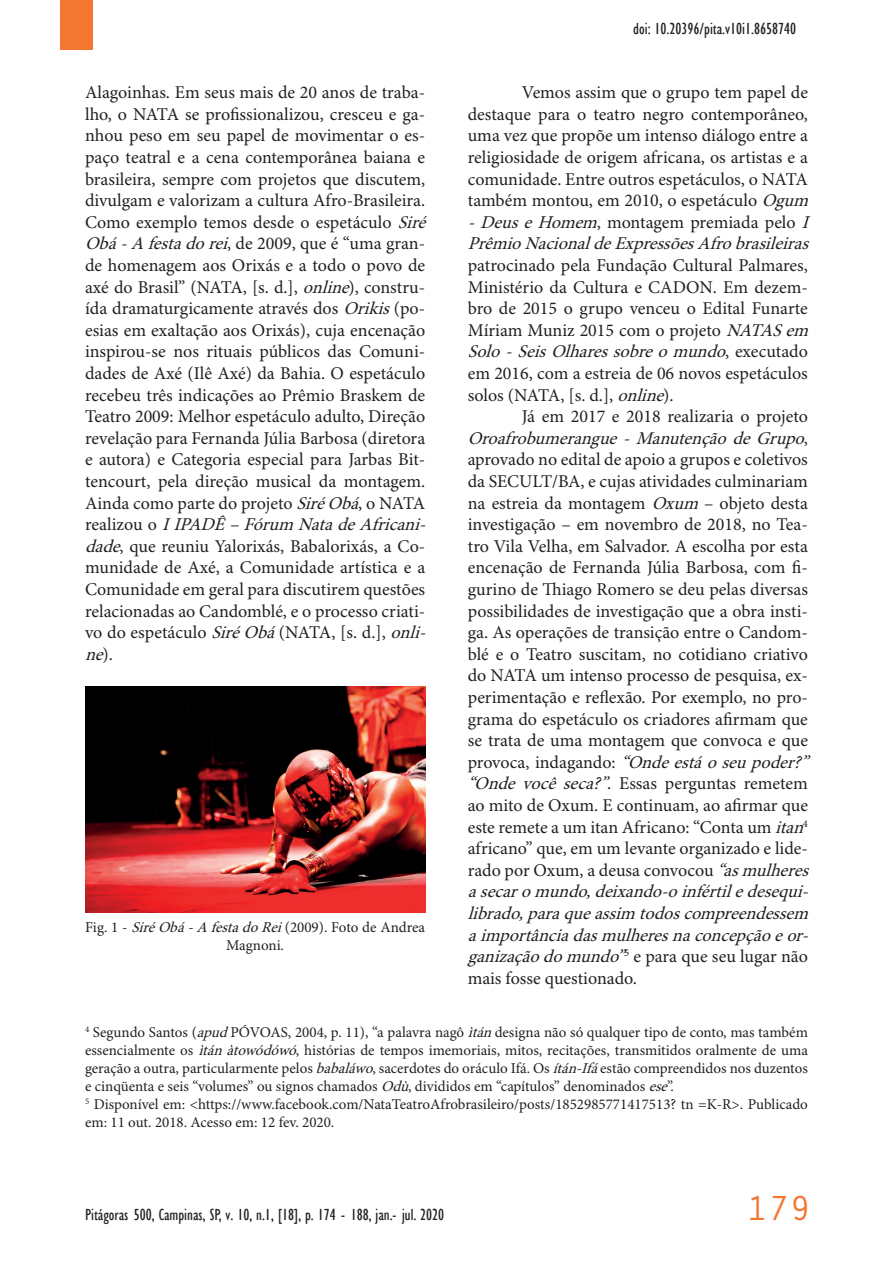
<style>
.page{position:relative;width:893px;height:1263px;background:#fff}
.page>*{position:absolute;margin:0;border:0;box-sizing:border-box;transform-origin:0 0}
.t1{font:36px "Orator Std";color:#f37730}
.t2{font:18px/21.6px "Minion Pro";color:#231f20}
.t3{font:condensed 16.5px "Gill Sans";color:#231f20}
.t4{font:15px/18px "Minion Pro";color:#231f20;text-align:center}
.s1{font-style:italic}
</style>
<div class="page">
<div style="left:60px;top:0;width:32px;height:50px;background:#f37730"></div>
<img style="left:85px;top:686px;width:340px;height:227px">
<p class="t3" style="left:633px;top:19px;width:164px">doi: 10.20396/pita.v10i1.8658740</p>
<p class="t2" style="left:85px;top:82px;width:348px">Alagoinhas. Em seus mais de 20 anos de traba&shy;lho, o NATA se profissionalizou, cresceu e ga&shy;nhou peso em seu papel de movimentar o es&shy;paço teatral e a cena contemporânea baiana e brasileira, sempre com projetos que discutem, divulgam e valorizam a cultura Afro-Brasileira.<br>Como exemplo temos desde o espetáculo <span class="s1">Siré Obá-A festadorei</span>, de 2009, que é “uma gran&shy;de homenagem aos Orixás e a todo o povo de axé do Brasil” (NATA, [s. d.], <span class="s1">online</span>), constru&shy;ída dramaturgicamente através dos <span class="s1">Orikis</span>(po&shy;esias em exaltação aos Orixás), cuja encenação inspirou-se nos rituais públicos das Comuni&shy;dades de Axé (Ilê Axé) da Bahia. O espetáculo recebeu três indicações ao Prêmio Braskem de Teatro 2009: Melhor espetáculo adulto, Direção revelação para Fernanda Júlia Barbosa (diretora e autora) e Categoria especial para Jarbas Bit&shy;tencourt, pela direção musical da montagem.<br>Ainda como parte do projeto <span class="s1">SiréObá</span>, o NATA r e a l i z o u o <span class="s1">IIPADÊ–Fórum NatadeAfricani&shy;dade</span>, que reuniu Yalorixás, Babalorixás, a Co&shy;munidade de Axé, a Comunidade artística e a Comunidade em geral para discutirem questões relacionadas ao Candomblé, e o processo criati&shy;vo do espetáculo <span class="s1">SiréObá</span>(NATA, [s. d.], <span class="s1">onli&shy;ne</span>) .</p>
<p class="t2" style="left:468px;top:82px;width:348px;text-indent:54px">Vemos assim que o grupo tem papel de destaque para o teatro negro contemporâneo, uma vez que propõe um intenso diálogo entre a religiosidade de origem africana, os artistas e a comunidade. Entre outros espetáculos, o NATA também montou, em 2010, o espetáculo <span class="s1">Ogum -DeuseHomem</span>, montagem premiada pelo <span class="s1">I PrêmioNacionaldeExpressõesAfrobrasileiras</span></p>
<p class="t2" style="left:468px;top:255px;width:348px">patrocinado pela Fundação Cultural Palmares, Ministério da Cultura e CADON. Em dezem&shy;bro de 2015 o grupo venceu o Edital Funarte Míriam Muniz 2015 com o projeto <span class="s1">NATASem Solo-SeisOlharessobreomundo</span>, e x e c u t a d o em 2016, com a estreia de 06 novos espetáculos solos (NATA, [s. d.], <span class="s1">online</span>).</p>
<p class="t2" style="left:468px;top:406px;width:348px;text-indent:54px">Já em 2017 e 2018 realizaria o projeto <span class="s1">Oroafrobumerangue-ManutençãodeGrupo</span>, aprovado no edital de apoio a grupos e coletivos da SECULT/BA, e cujas atividades culminariam na estreia da montagem <span class="s1">Oxum</span> – objeto desta investigação – em novembro de 2018, no Tea&shy;tro Vila Velha, em Salvador. A escolha por esta encenação de Fernanda Júlia Barbosa, com fi&shy;gurino de Thiago Romero se deu pelas diversas possibilidades de investigação que a obra insti&shy;ga. As operações de transição entre o Candom&shy;blé e o Teatro suscitam, no cotidiano criativo do NATA um intenso processo de pesquisa, ex&shy;perimentação e reflexão. Por exemplo, no pro&shy;grama do espetáculo os criadores afirmam que se trata de uma montagem que convoca e que provoca, indagando: <span class="s1">“Ondeestáoseupoder?” “Onde você seca?”</span>. Essas perguntas remetem ao mito de Oxum. E continuam, ao afirmar que este remete a um itan Africano: “Conta um <span class="s1">itan</span><sup>4 </sup>africano” que, em um levante organizado e lide&shy;rado por Oxum, a deusa convocou <span class="s1">“asmulheres asecaromundo,deixando-oinfértiledesequi&shy;librado,paraqueassim todoscompreendessem aimportânciadasmulheresnaconcepçãoeor&shy;ganizaçãodomundo”</span><sup>5</sup> e p a r a q u e s e u l u g a r n ã o mais fosse questionado.</p>
<p class="t4" style="left:85px;top:1024px;width:724px;text-align:left"><sup>4</sup> Segundo Santos (<span class="s1">apud</span>PÓVOAS, 2004, p. 11), “a palavra nagô <span class="s1">ìtán</span>designa não só qualquer tipo de conto, mas também essencialmente os <span class="s1">ìtánàtowódówó</span>, histórias de tempos imemoriais, mitos, recitações, transmitidos oralmente de uma geração a outra, particularmente pelos <span class="s1">babaláwo</span>, sacerdotes do oráculo Ifá. Os <span class="s1">ítán-Ifá</span>estão compreendidos nos duzentos e cinqüenta e seis “volumes” ou signos chamados <span class="s1">Odù</span>, divididos em “capítulos” denominados <span class="s1">ese</span>”.<br><sup>5</sup> Disponível em: &lt;https://www.facebook.com/NataTeatroAfrobrasileiro/posts/1852985771417513? tn =K-R&gt;. Publicado em: 11 out. 2018. Acesso em: 12 fev. 2020.</p>
<p class="t4" style="left:85px;top:919px;width:342px">Fig. 1 - <span class="s1">SiréObá-A festadoRei</span>(2009). Foto de Andrea<br>Magnoni.</p>
<p class="t3" style="left:85px;top:1205px;width:361px">Pitágoras 500, Campinas, SP, v. 10, n.1, [18], p. 174 - 188, jan.- jul. 2020</p>
<h1 class="t1" style="left:746px;top:1182px;width:66px">179</h1>
</div>
